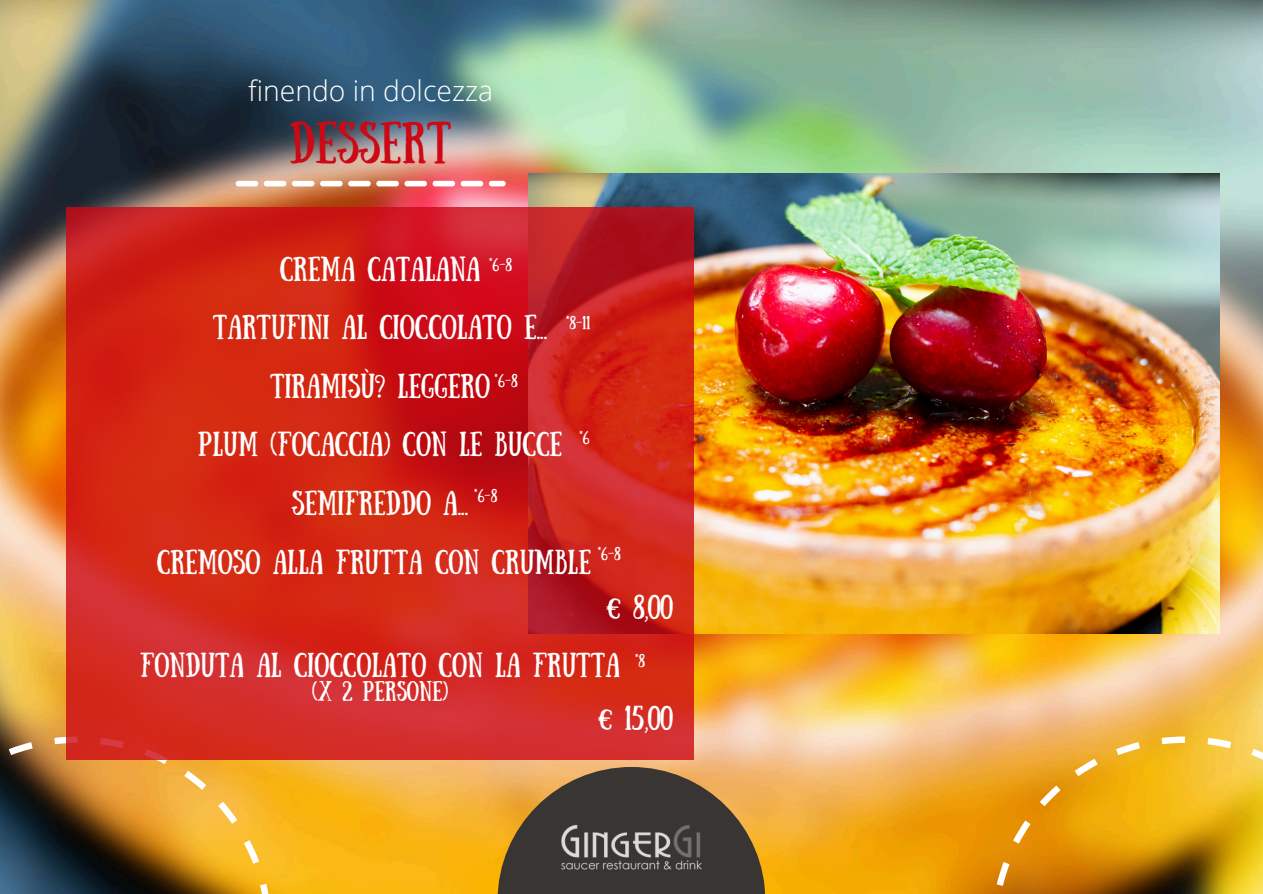
<style>
.page{position:relative;width:1263px;height:894px;background:#fff}
.page>*{position:absolute;margin:0;border:0;box-sizing:border-box;transform-origin:0 0}
.t1{font:41.85px "Sunday";color:#cc0915}
.t2{font:300 28.35px "Open Sans";color:#fff}
.t3{font:24.45px "Sunday";color:#fff}
.t4{font:19.95px "Sunday";color:#fff}
.t5{font:13.35px "Sunday";color:#fff}
</style>
<div class="page">
<img style="left:0;top:0;width:1263px;height:893px">
<svg style="left:0;top:736px;width:272px;height:157px;background:#99722e"></svg>
<svg style="left:991px;top:736px;width:272px;height:157px;background:#dc9f1b"></svg>
<img style="left:528px;top:173px;width:691px;height:460px">
<svg style="left:67px;top:207px;width:626px;height:551px;background:#cf231b"></svg>
<svg style="left:497px;top:766px;width:268px;height:127px;background:#6e583b"></svg>
<img style="left:562px;top:824px;width:139px;height:46px">
<svg style="left:236px;top:181px;width:270px;height:5px"></svg>
<h3 class="t2" style="left:248px;top:71px;width:246px">finendo in dolcezza</h3>
<p class="t1" style="left:289px;top:113px;width:164px">DESSERT</p>
<p class="t3" style="left:280px;top:251px;width:202px">CREMA CATALANA</p>
<h3 class="t3" style="left:213px;top:310px;width:336px">TARTUFINI AL CIOCCOLATO E...</h3>
<h3 class="t3" style="left:270px;top:368px;width:221px">TIRAMISÙ? LEGGERO</h3>
<h3 class="t3" style="left:198px;top:427px;width:366px">PLUM (FOCACCIA) CON LE BUCCE</h3>
<h3 class="t3" style="left:292px;top:485px;width:178px">SEMIFREDDO A...</h3>
<h3 class="t3" style="left:157px;top:544px;width:436px">CREMOSO ALLA FRUTTA CON CRUMBLE</h3>
<p class="t5" style="left:489px;top:255px;width:24px">*6-8</p>
<p class="t5" style="left:566px;top:313px;width:26px">*8-11</p>
<p class="t5" style="left:495px;top:371px;width:24px">*6-8</p>
<p class="t5" style="left:579px;top:428px;width:12px">*6</p>
<p class="t5" style="left:474px;top:486px;width:24px">*6-8</p>
<p class="t5" style="left:598px;top:543px;width:24px">*6-8</p>
<h3 class="t3" style="left:606px;top:589px;width:68px">€ 8,00</h3>
<h3 class="t3" style="left:140px;top:647px;width:481px">FONDUTA AL CIOCCOLATO CON LA FRUTTA</h3>
<h3 class="t4" style="left:312px;top:676px;width:138px">(X 2 PERSONE)</h3>
<h3 class="t3" style="left:598px;top:700px;width:77px">€ 15,00</h3>
<p class="t5" style="left:635px;top:651px;width:11px">*8</p>
</div>
